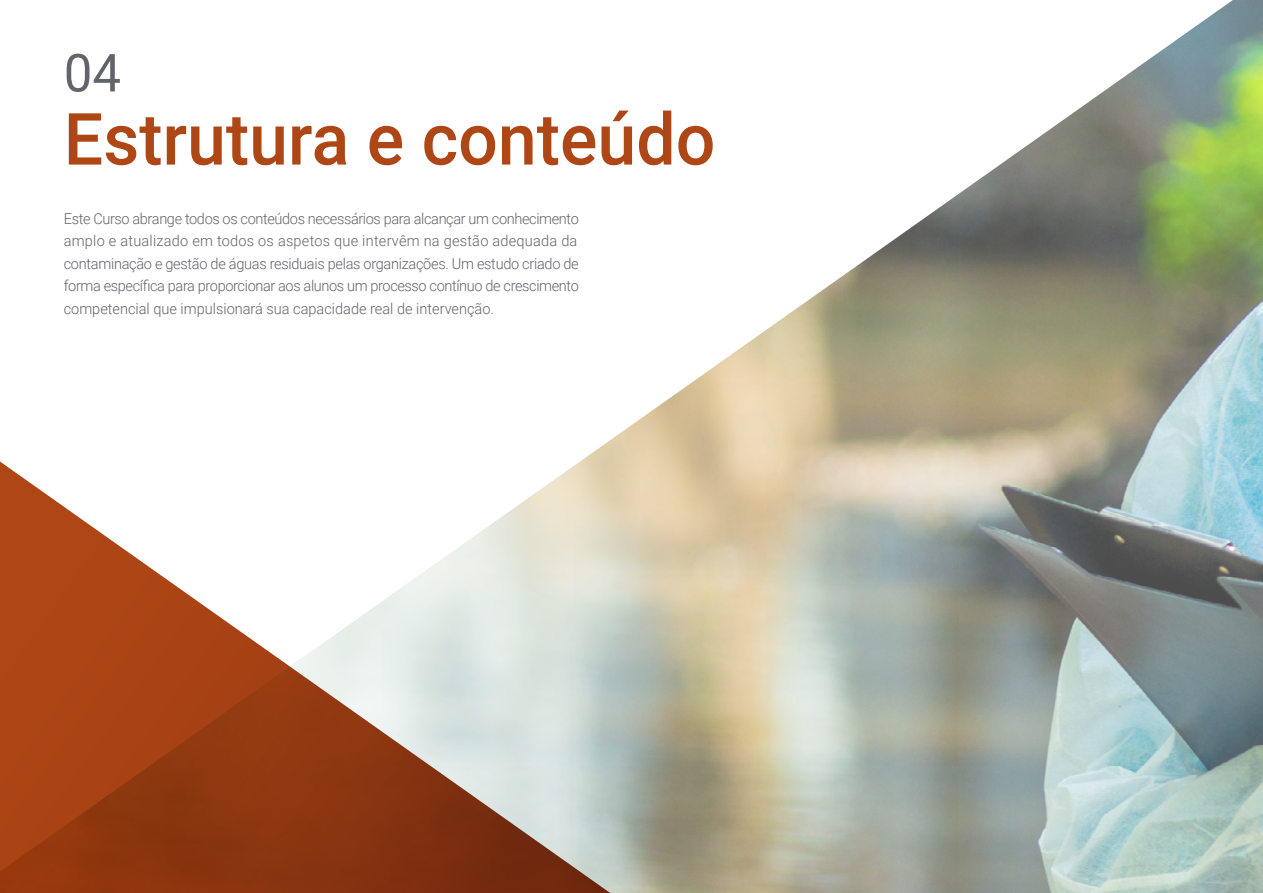
<style>
.page{position:relative;width:1263px;height:893px;background:#fff}
.page>*{position:absolute;margin:0;border:0;box-sizing:border-box;transform-origin:0 0}
.t1{font:500 72px "Roboto";color:#ae4615}
.t2{font:52.5px "Roboto";color:#61646a}
.t3{font:300 15px/22.5px "Roboto";color:#61646a;text-align:justify}
</style>
<div class="page">
<img style="left:602px;top:0;width:661px;height:893px">
<svg style="left:0;top:446px;width:640px;height:447px"></svg>
<h2 class="t2" style="left:64px;top:36px;width:59px">04</h2>
<h1 class="t1" style="left:64px;top:89px;width:653px">Estrutura e conteúdo</h1>
<p class="t3" style="left:64px;top:207px;width:517px">Este Curso abrange todos os conteúdos necessários para alcançar um conhecimento amplo e atualizado em todos os aspetos que intervêm na gestão adequada da contaminação e gestão de águas residuais pelas organizações. Um estudo criado de forma específica para proporcionar aos alunos um processo contínuo de crescimento competencial que impulsionará sua capacidade real de intervenção.</p>
</div>
